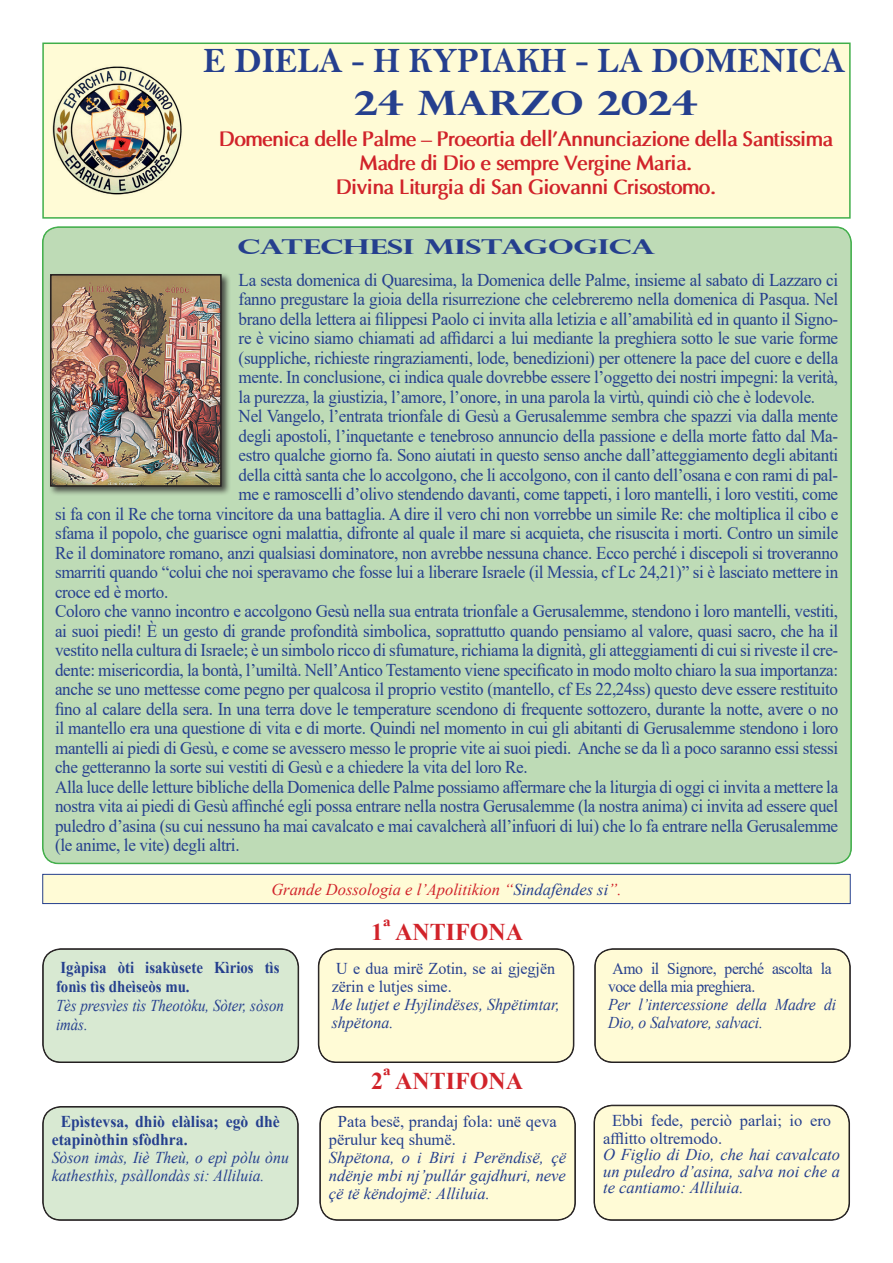
<style>
.page{position:relative;width:893px;height:1263px;background:#fff}
.page>*{position:absolute;margin:0;border:0;box-sizing:border-box;transform-origin:0 0}
.t1{font:36px "Bell MT Bold";color:#253f8e;scale:.95 1}
.t2{font:700 33.6px "Perpetua Titling";color:#253f8e;scale:1.2 1}
.t3{font:700 24px "Times New Roman";color:#d1232a}
.t4{font:700 21px/24.2px "Optima";letter-spacing:-.04em;color:#d1232a;text-align:center;scale:.95 1}
.t5{font:700 20.55px "Perpetua Titling";letter-spacing:-.01em;color:#253f8e;scale:1.52 1}
.t6{font:18px "Times New Roman";letter-spacing:-.02em;color:#253f8e;scale:.95 1}
.t7{font:italic 16.5px/18px "Times New Roman";color:#253f8e;text-align:justify}
.t8{font:16.5px/18px "Times New Roman";color:#253f8e}
.t9{font:italic 16.5px/18px "Times New Roman";color:#253f8e;scale:.95 1}
.t10{font:16.5px/18px "Times New Roman";letter-spacing:-.03em;color:#253f8e;scale:.95 1}
.t11{font:700 16.5px/18.9px "Times New Roman";color:#253f8e;scale:.9 1}
.t12{font:700 16.5px/18px "Times New Roman";color:#253f8e;scale:.95 1}
.t13{font:italic 16.5px "Times New Roman";color:#d1232a}
.t14{font:italic 16.5px/18.9px "Times New Roman";color:#253f8e;scale:.9 1}
.s1{color:#253f8e}
</style>
<div class="page">
<div style="left:42px;top:43px;width:809px;height:176px;background:#fffbd6;border:2px solid #40ae49"></div>
<img style="left:52px;top:66px;width:130px;height:129px">
<div style="left:43px;top:227px;width:808px;height:636px;background:#bedbb6;border-radius:16px"></div>
<div style="left:43px;top:874px;width:807px;height:29px;background:#fffbd6"></div>
<div style="left:42px;top:874px;width:809px;height:30px;border:1px solid #253f8e"></div>
<div style="left:43px;top:949px;width:255px;height:113px;background:#d8e9d2;border-radius:18px"></div>
<div style="left:43px;top:949px;width:255px;height:113px;border:1px solid #231f20;border-radius:18px"></div>
<div style="left:319px;top:949px;width:255px;height:113px;background:#fffbd6;border-radius:18px"></div>
<div style="left:318px;top:948px;width:256px;height:115px;border:1px solid #231f20;border-radius:18px"></div>
<div style="left:319px;top:949px;width:254px;height:113px;border:1px solid #231f20;border-radius:18px"></div>
<div style="left:595px;top:949px;width:255px;height:113px;background:#fffbd6;border-radius:18px"></div>
<div style="left:595px;top:949px;width:255px;height:113px;border:1px solid #231f20;border-radius:18px"></div>
<div style="left:43px;top:1107px;width:255px;height:113px;background:#d8e9d2;border-radius:18px"></div>
<div style="left:43px;top:1107px;width:255px;height:113px;border:1px solid #231f20;border-radius:18px"></div>
<div style="left:320px;top:1107px;width:255px;height:113px;background:#fffbd6;border-radius:18px"></div>
<div style="left:320px;top:1107px;width:255px;height:113px;border:1px solid #231f20;border-radius:18px"></div>
<div style="left:594px;top:1105px;width:255px;height:115px;background:#fffbd6;border-radius:18px"></div>
<div style="left:594px;top:1105px;width:255px;height:115px;border:1px solid #231f20;border-radius:18px"></div>
<div style="left:49px;top:273px;width:183px;height:224px;background:#231f20;opacity:.75"></div>
<img style="left:53px;top:277px;width:166px;height:207px">
<div style="left:50px;top:274px;width:172px;height:213px;border:2px solid #231f20"></div>
<h1 class="t1" style="left:203px;top:39px;width:678px">E DIELA - H KYPIAKH - LA DOMENICA</h1>
<h2 class="t2" style="left:354px;top:82px;width:288px">24 MARZO 2024</h2>
<p class="t4" style="left:219px;top:127px;width:648px">Domenica delle Palme – Proeortia dell’Annunciazione della Santissima<br>Madre di Dio e sempre Vergine Maria.<br>Divina Liturgia di San Giovanni Crisostomo.</p>
<p class="t5" style="left:237px;top:234px;width:277px">CATECHESI MISTAGOGICA</p>
<p class="t6" style="left:239px;top:267px;width:633px">La sesta domenica di Quaresima, la Domenica delle Palme, insieme al sabato di Lazzaro ci</p>
<p class="t6" style="left:239px;top:286px;width:633px">fanno pregustare la gioia della risurrezione che celebreremo nella domenica di Pasqua. Nel</p>
<p class="t6" style="left:239px;top:306px;width:632px">brano della lettera ai filippesi Paolo ci invita alla letizia e all’amabilità ed in quanto il Signo-</p>
<p class="t6" style="left:239px;top:325px;width:633px">re è vicino siamo chiamati ad affidarci a lui mediante la preghiera sotto le sue varie forme</p>
<p class="t6" style="left:239px;top:345px;width:633px">(suppliche, richieste ringraziamenti, lode, benedizioni) per ottenere la pace del cuore e della</p>
<p class="t6" style="left:239px;top:364px;width:633px">mente. In conclusione, ci indica quale dovrebbe essere l’oggetto dei nostri impegni: la verità,</p>
<p class="t6" style="left:239px;top:384px;width:608px">la purezza, la giustizia, l’amore, l’onore, in una parola la virtù, quindi ciò che è lodevole.</p>
<p class="t6" style="left:239px;top:403px;width:633px">Nel Vangelo, l’entrata trionfale di Gesù a Gerusalemme sembra che spazzi via dalla mente</p>
<p class="t6" style="left:239px;top:423px;width:632px">degli apostoli, l’inquetante e tenebroso annuncio della passione e della morte fatto dal Ma-</p>
<p class="t6" style="left:239px;top:442px;width:633px">estro qualche giorno fa. Sono aiutati in questo senso anche dall’atteggiamento degli abitanti</p>
<p class="t6" style="left:239px;top:462px;width:632px">della città santa che lo accolgono, che li accolgono, con il canto dell’osana e con rami di pal-</p>
<p class="t6" style="left:239px;top:481px;width:633px">me e ramoscelli d’olivo stendendo davanti, come tappeti, i loro mantelli, i loro vestiti, come</p>
<p class="t6" style="left:55px;top:501px;width:826px">si fa con il Re che torna vincitore da una battaglia. A dire il vero chi non vorrebbe un simile Re: che moltiplica il cibo e</p>
<p class="t6" style="left:55px;top:520px;width:826px">sfama il popolo, che guarisce ogni malattia, difronte al quale il mare si acquieta, che risuscita i morti. Contro un simile</p>
<p class="t6" style="left:55px;top:540px;width:826px">Re il dominatore romano, anzi qualsiasi dominatore, non avrebbe nessuna chance. Ecco perché i discepoli si troveranno</p>
<p class="t6" style="left:55px;top:559px;width:826px">smarriti quando “colui che noi speravamo che fosse lui a liberare Israele (il Messia, cf Lc 24,21)” si è lasciato mettere in</p>
<p class="t6" style="left:55px;top:579px;width:121px">croce ed è morto.</p>
<p class="t6" style="left:55px;top:598px;width:826px">Coloro che vanno incontro e accolgono Gesù nella sua entrata trionfale a Gerusalemme, stendono i loro mantelli, vestiti,</p>
<p class="t6" style="left:55px;top:618px;width:826px">ai suoi piedi! È un gesto di grande profondità simbolica, soprattutto quando pensiamo al valore, quasi sacro, che ha il</p>
<p class="t6" style="left:55px;top:637px;width:826px">vestito nella cultura di Israele; è un simbolo ricco di sfumature, richiama la dignità, gli atteggiamenti di cui si riveste il cre-</p>
<p class="t6" style="left:55px;top:657px;width:826px">dente: misericordia, la bontà, l’umiltà. Nell’Antico Testamento viene specificato in modo molto chiaro la sua importanza:</p>
<p class="t6" style="left:55px;top:676px;width:826px">anche se uno mettesse come pegno per qualcosa il proprio vestito (mantello, cf Es 22,24ss) questo deve essere restituito</p>
<p class="t6" style="left:55px;top:696px;width:826px">fino al calare della sera. In una terra dove le temperature scendono di frequente sottozero, durante la notte, avere o no</p>
<p class="t6" style="left:55px;top:715px;width:826px">il mantello era una questione di vita e di morte. Quindi nel momento in cui gli abitanti di Gerusalemme stendono i loro</p>
<p class="t6" style="left:55px;top:735px;width:826px">mantelli ai piedi di Gesù, e come se avessero messo le proprie vite ai suoi piedi. Anche se da lì a poco saranno essi stessi</p>
<p class="t6" style="left:55px;top:754px;width:499px">che getteranno la sorte sui vestiti di Gesù e a chiedere la vita del loro Re.</p>
<p class="t6" style="left:55px;top:774px;width:826px">Alla luce delle letture bibliche della Domenica delle Palme possiamo affermare che la liturgia di oggi ci invita a mettere la</p>
<p class="t6" style="left:55px;top:793px;width:826px">nostra vita ai piedi di Gesù affinché egli possa entrare nella nostra Gerusalemme (la nostra anima) ci invita ad essere quel</p>
<p class="t6" style="left:55px;top:813px;width:826px">puledro d’asina (su cui nessuno ha mai cavalcato e mai cavalcherà all’infuori di lui) che lo fa entrare nella Gerusalemme</p>
<p class="t6" style="left:55px;top:832px;width:196px">(le anime, le vite) degli altri.</p>
<p class="t13" style="left:271px;top:878px;width:352px">Grande Dossologia e l’Apolitikion “<span class="s1">Sindafèndes si</span>”.</p>
<h3 class="t3" style="left:371px;top:915px;width:153px">1ª ANTIFONA</h3>
<p class="t11" style="left:56px;top:958px;width:250px">Igàpisa òti isakùsete Kìrios tìs fonìs tìs dheìseòs mu.</p>
<p class="t14" style="left:56px;top:996px;width:255px">Tès presvìes tìs Theotòku, Sòter, sòson imàs.</p>
<p class="t10" style="left:608px;top:958px;width:237px">Amo il Signore, perché ascolta la voce della mia preghiera.</p>
<p class="t9" style="left:608px;top:995px;width:242px">Per l’intercessione della Madre di<br>Dio, o Salvatore, salvaci.</p>
<p class="t8" style="left:332px;top:958px;width:225px">U e dua mirë Zotin, se ai gjegjën zërin e lutjes sime.</p>
<p class="t7" style="left:332px;top:995px;width:230px">Me lutjet e Hyjlindëses, Shpëtimtar, shpëtona.</p>
<p class="t12" style="left:52px;top:1112px;width:242px;text-indent:9px">Epìstevsa, dhiò elàlisa; egò dhè etapinòthin sfòdhra.</p>
<p class="t9" style="left:52px;top:1148px;width:251px">Sòson imàs, Iiè Theù, o epì pòlu ònu kathesthìs, psàllondàs si: Alliluia.</p>
<h3 class="t3" style="left:371px;top:1064px;width:153px">2ª ANTIFONA</h3>
<p class="t8" style="left:329px;top:1112px;width:230px;text-indent:9px">Pata besë, prandaj fola: unë qeva përulur keq shumë.</p>
<p class="t7" style="left:329px;top:1148px;width:239px">Shpëtona, o i Biri i Perëndisë, çë ndënje mbi nj’pullár gajdhuri, neve çë të këndojmë: Alliluia.</p>
<p class="t8" style="left:603px;top:1111px;width:229px;text-indent:9px">Ebbi fede, perciò parlai; io ero afflitto oltremodo.</p>
<p class="t7" style="left:603px;top:1146px;width:239px;line-height:16.5px">O Figlio di Dio, che hai cavalcato un puledro d’asina, salva noi che a te cantiamo: Alliluia.</p>
</div>
